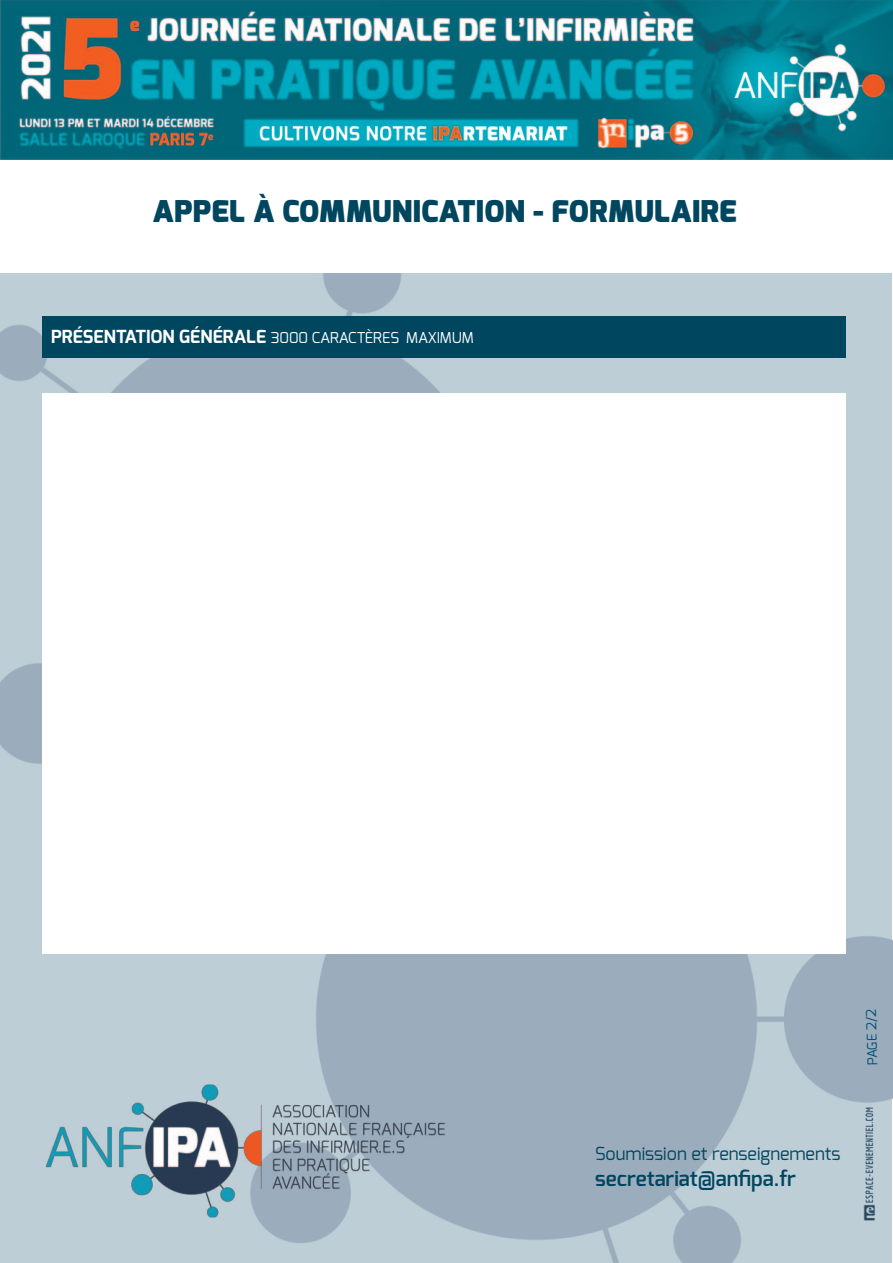
<style>
.page{position:relative;width:893px;height:1263px;background:#fff}
.page>*{position:absolute;margin:0;border:0;box-sizing:border-box;transform-origin:0 0}
.t1{font:900 30px "Exo";letter-spacing:.01em;color:#00465f}
.t2{font:600 21px "Exo";color:#00465f}
.t3{font:18px "Exo";color:#00465f}
.t4{font:15px "Exo";letter-spacing:-.01em;color:#fff}
.t5{font:13.5px "Exo";color:#01507b}
.s1{font-weight:700;font-size:18px}
</style>
<div class="page">
<div style="left:0;top:273px;width:892px;height:990px;background:#beced7"></div>
<img style="left:0;top:273px;width:689px;height:598px">
<img style="left:250px;top:936px;width:643px;height:327px">
<div style="left:43px;top:316px;width:803px;height:41px;background:#00465f"></div>
<div style="left:43px;top:393px;width:803px;height:560px;background:#fff"></div>
<img style="left:863px;top:1106px;width:14px;height:116px">
<img style="left:0;top:0;width:893px;height:159px">
<img style="left:46px;top:1083px;width:411px;height:146px">
<p class="t1" style="left:152px;top:194px;width:585px">APPEL À COMMUNICATION - FORMULAIRE</p>
<p class="t4" style="left:51px;top:329px;width:424px"><span class="s1">PRÉSENTATION GÉNÉRALE</span> 3000 CARACTÈRES MAXIMUM</p>
<p class="t5" style="left:865px;top:1065px;width:57px;rotate:-91deg">PAGE 2/2</p>
<p class="t3" style="left:595px;top:1143px;width:247px">Soumission et renseignements</p>
<p class="t2" style="left:595px;top:1166px;width:202px">secretariat@anfipa.fr</p>
</div>
